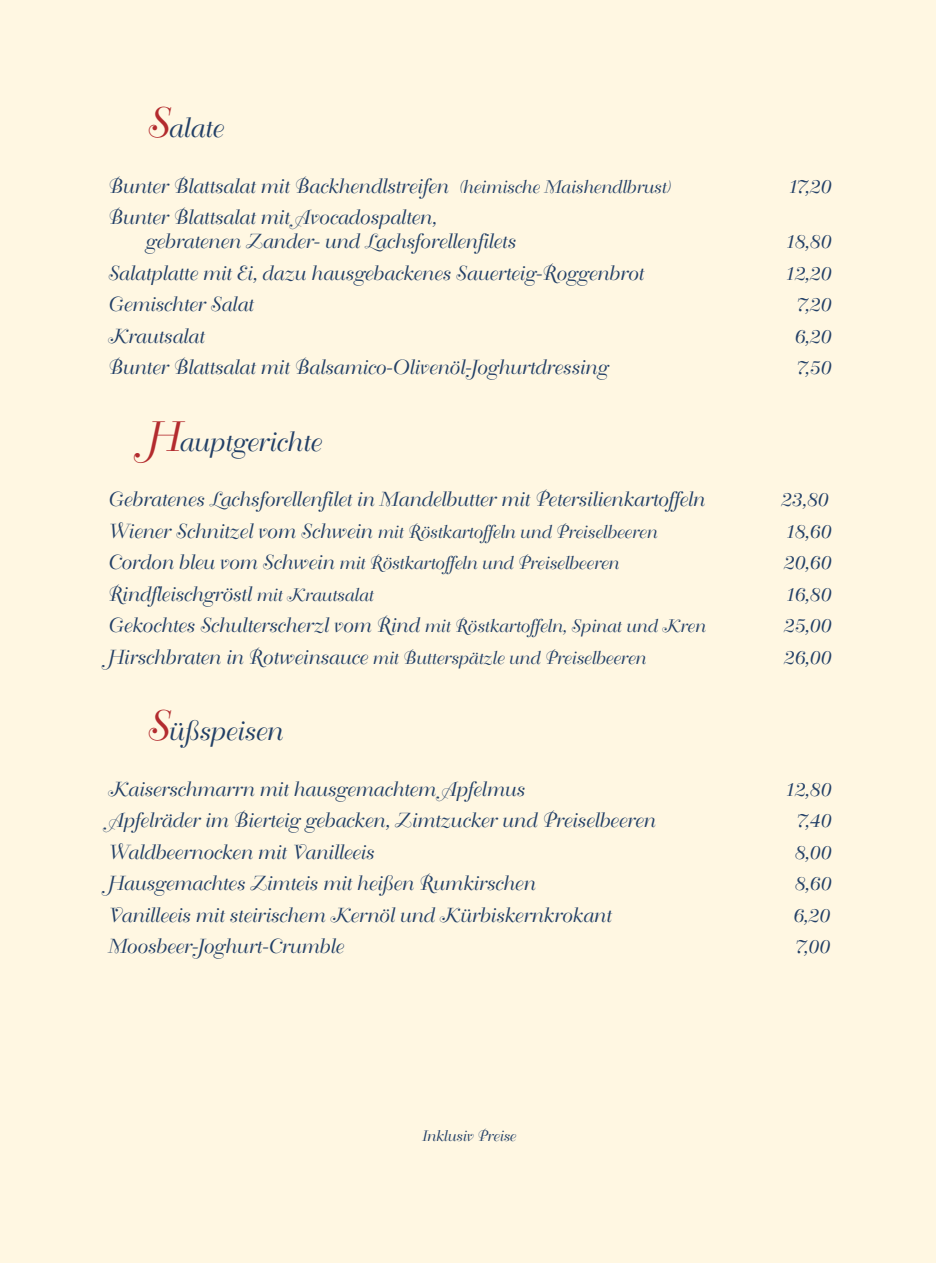
<style>
.page{position:relative;width:936px;height:1263px;background:#fff}
.page>*{position:absolute;margin:0;border:0;box-sizing:border-box;transform-origin:0 0}
.t1{font:27px "Bellevue BQ";color:#234067}
.t2{font:20.1px/24.2px "Bellevue BQ";color:#234067}
.t3{font:18px "Bellevue BQ";color:#234067}
.t4{font:15px "Bellevue BQ";color:#234067}
.s1{font-size:42px;color:#b32b2e}
.s2{font-size:18px}
.s3{font-size:20.1px}
</style>
<div class="page">
<div style="left:0;top:0;width:935px;height:1263px;background:#fff7e2"></div>
<h1 class="t1" style="left:144px;top:113px;width:79px"><span class="s1">S</span>alate</h1>
<p class="t2" style="left:106px;top:175px;width:564px">Bunter Blattsalat mit Backhendlstreifen <span class="s2">(heimische Maishendlbrust)</span></p>
<p class="t2" style="left:786px;top:175px;width:45px">17,20</p>
<p class="t2" style="left:144px;top:206px;width:372px;text-indent:-38px">Bunter Blattsalat mit Avocadospalten, gebratenen Zander- und Lachsforellenfilets</p>
<p class="t2" style="left:783px;top:230px;width:48px">18,80</p>
<p class="t2" style="left:106px;top:262px;width:537px">Salatplatte mit Ei, dazu hausgebackenes Sauerteig-Roggenbrot</p>
<p class="t2" style="left:783px;top:262px;width:48px">12,20</p>
<p class="t2" style="left:106px;top:293px;width:147px">Gemischter Salat</p>
<p class="t2" style="left:794px;top:293px;width:36px">7,20</p>
<p class="t2" style="left:106px;top:325px;width:98px">Krautsalat</p>
<p class="t2" style="left:792px;top:325px;width:38px">6,20</p>
<p class="t2" style="left:106px;top:356px;width:501px">Bunter Blattsalat mit Balsamico-Olivenöl-Joghurtdressing</p>
<p class="t2" style="left:794px;top:356px;width:36px">7,50</p>
<h1 class="t1" style="left:144px;top:427px;width:177px"><span class="s1">H</span>auptgerichte</h1>
<p class="t2" style="left:106px;top:488px;width:598px">Gebratenes Lachsforellenfilet in Mandelbutter mit Petersilienkartoffeln</p>
<p class="t2" style="left:779px;top:488px;width:49px">23,80</p>
<p class="t3" style="left:106px;top:522px;width:551px"><span class="s3">Wiener Schnitzel vom Schwein</span> mit Röstkartoffeln und Preiselbeeren</p>
<p class="t2" style="left:783px;top:520px;width:48px">18,60</p>
<p class="t3" style="left:106px;top:553px;width:513px"><span class="s3">Cordon bleu vom Schwein</span> mit Röstkartoffeln und Preiselbeeren</p>
<p class="t2" style="left:781px;top:551px;width:49px">20,60</p>
<p class="t2" style="left:106px;top:583px;width:267px">Rindfleischgröstl <span class="s2">mit Krautsalat</span></p>
<p class="t2" style="left:783px;top:583px;width:48px">16,80</p>
<p class="t2" style="left:106px;top:614px;width:599px">Gekochtes Schulterscherzl vom Rind <span class="s2">mit Röstkartoffeln, Spinat und Kren</span></p>
<p class="t2" style="left:781px;top:614px;width:49px">25,00</p>
<p class="t3" style="left:106px;top:648px;width:540px"><span class="s3">Hirschbraten in Rotweinsauce</span> mit Butterspätzle und Preiselbeeren</p>
<p class="t2" style="left:781px;top:646px;width:49px">26,00</p>
<h1 class="t1" style="left:144px;top:716px;width:138px"><span class="s1">S</span>üßspeisen</h1>
<p class="t2" style="left:106px;top:778px;width:418px">Kaiserschmarrn mit hausgemachtem Apfelmus</p>
<p class="t2" style="left:783px;top:778px;width:48px">12,80</p>
<p class="t2" style="left:106px;top:809px;width:549px">Apfelräder im Bierteig gebacken, Zimtzucker und Preiselbeeren</p>
<p class="t2" style="left:794px;top:809px;width:36px">7,40</p>
<p class="t2" style="left:106px;top:841px;width:268px">Waldbeernocken mit Vanilleeis</p>
<p class="t2" style="left:792px;top:841px;width:38px">8,00</p>
<p class="t2" style="left:106px;top:872px;width:429px">Hausgemachtes Zimteis mit heißen Rumkirschen</p>
<p class="t2" style="left:792px;top:872px;width:38px">8,60</p>
<p class="t2" style="left:106px;top:904px;width:505px">Vanilleeis mit steirischem Kernöl und Kürbiskernkrokant</p>
<p class="t2" style="left:791px;top:904px;width:38px">6,20</p>
<p class="t2" style="left:106px;top:935px;width:237px">Moosbeer-Joghurt-Crumble</p>
<p class="t2" style="left:793px;top:935px;width:36px">7,00</p>
<p class="t4" style="left:421px;top:1127px;width:95px">Inklusiv Preise</p>
</div>
